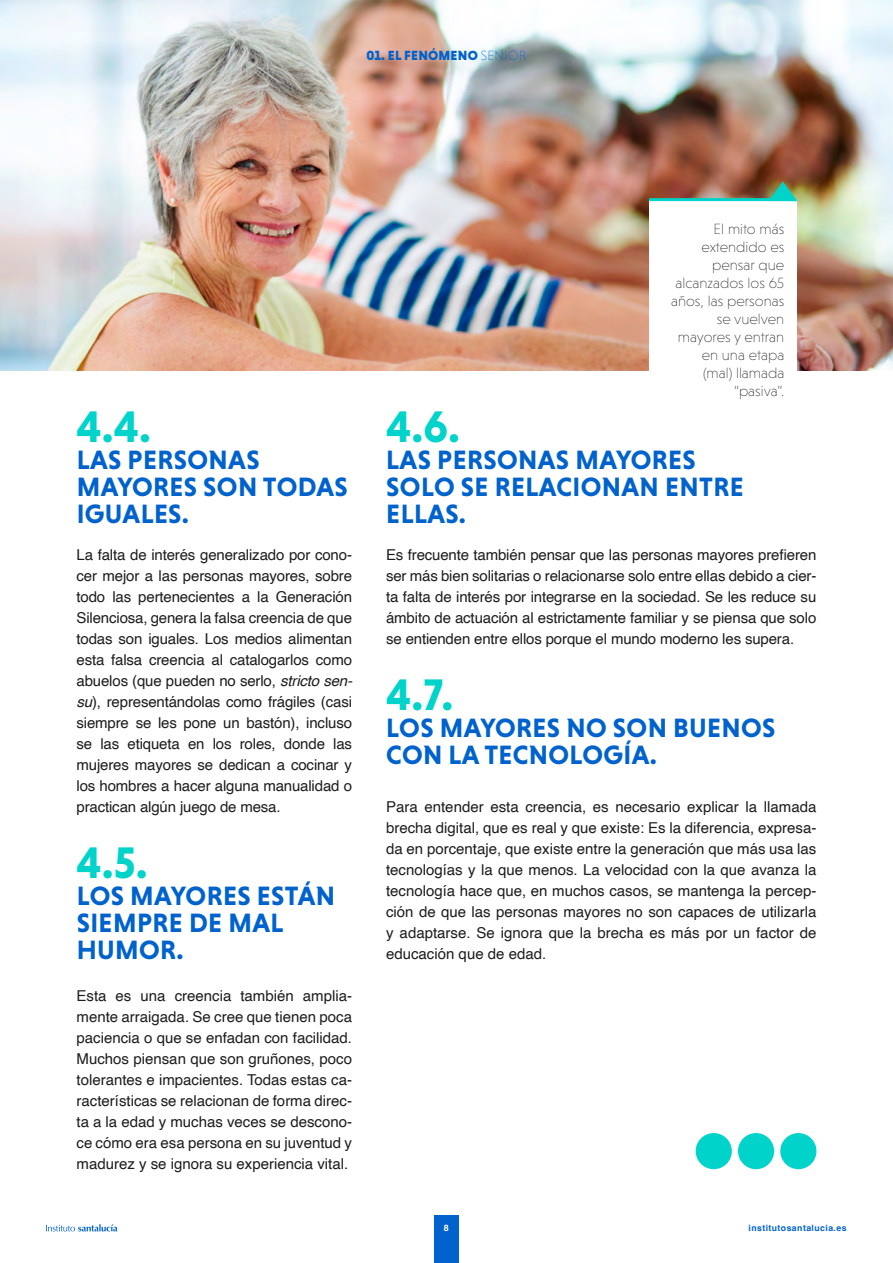
<style>
.page{position:relative;width:893px;height:1263px;background:#fff}
.page>*{position:absolute;margin:0;border:0;box-sizing:border-box;transform-origin:0 0}
.t1{font:700 45px "Niveau Grotesk";color:#00d3ca}
.t2{font:700 27px/27px "Niveau Grotesk";letter-spacing:.015em;color:#0062cc}
.t3{font:15px/21px "Helvetica";letter-spacing:-.005em;color:#1d1d1b;text-align:justify}
.t4{font:200 15px/18px "Niveau Grotesk";color:#1d1d1b;text-align:right}
.t5{font:900 13.5px "Niveau Grotesk";letter-spacing:.015em;color:#0062cc}
.t6{font:700 9px "Helvetica";color:#fff}
.t7{font:700 8.7px "Helvetica";letter-spacing:.05em;color:#0062cc}
.s1{font-weight:200}
.s2{font-style:italic}
</style>
<div class="page">
<img style="left:0;top:0;width:893px;height:371px">
<div style="left:649px;top:200px;width:148px;height:218px;background:#fff"></div>
<hr style="left:649px;top:198px;width:129px;height:3px;background:#00d3ca">
<svg style="left:767px;top:180px;width:31px;height:23px"></svg>
<div style="left:696px;top:1133px;width:36px;height:36px;background:#00d3ca;border-radius:50%"></div>
<div style="left:738px;top:1133px;width:36px;height:36px;background:#00d3ca;border-radius:50%"></div>
<div style="left:780px;top:1133px;width:36px;height:36px;background:#00d3ca;border-radius:50%"></div>
<div style="left:434px;top:1215px;width:25px;height:48px;background:#0062cc"></div>
<svg style="left:46px;top:1224px;width:71px;height:7px"></svg>
<p class="t5" style="left:367px;top:47px;width:161px">01. EL FENÓMENO <span class="s1">SENIOR</span></p>
<h1 class="t1" style="left:77px;top:401px;width:76px">4.4.</h1>
<h2 class="t2" style="left:77px;top:446px;width:273px">LAS PERSONAS<br>MAYORES SON TODAS<br>IGUALES.</h2>
<p class="t3" style="left:77px;top:544px;width:277px">La falta de interés generalizado por cono&shy;cer mejor a las personas mayores, sobre todo las pertenecientes a la Generación Silenciosa, genera la falsa creencia de que todas son iguales. Los medios alimentan esta falsa creencia al catalogarlos como abuelos (que pueden no serlo, <span class="s2">stricto sen&shy;su</span>), representándolas como frágiles (casi siempre se les pone un bastón), incluso se las etiqueta en los roles, donde las mujeres mayores se dedican a cocinar y los hombres a hacer alguna manualidad o practican algún juego de mesa.</p>
<h1 class="t1" style="left:77px;top:836px;width:73px">4.5.</h1>
<h2 class="t2" style="left:77px;top:882px;width:260px">LOS MAYORES ESTÁN<br>SIEMPRE DE MAL<br>HUMOR.</h2>
<p class="t3" style="left:77px;top:985px;width:277px">Esta es una creencia también amplia&shy;mente arraigada. Se cree que tienen poca paciencia o que se enfadan con facilidad.<br>Muchos piensan que son gruñones, poco tolerantes e impacientes. Todas estas ca&shy;racterísticas se relacionan de forma direc&shy;ta a la edad y muchas veces se descono&shy;ce cómo era esa persona en su juventud y madurez y se ignora su experiencia vital.</p>
<p class="t4" style="left:671px;top:220px;width:115px">El mito más extendido es pensar que alcanzados los 65 años, las personas se vuelven mayores y entran en una etapa (mal) llamada “pasiva”.</p>
<h1 class="t1" style="left:386px;top:401px;width:75px">4.6.</h1>
<h2 class="t2" style="left:386px;top:446px;width:359px">LAS PERSONAS MAYORES<br>SOLO SE RELACIONAN ENTRE<br>ELLAS.</h2>
<p class="t3" style="left:386px;top:544px;width:432px">Es frecuente también pensar que las personas mayores prefieren ser más bien solitarias o relacionarse solo entre ellas debido a cier&shy;ta falta de interés por integrarse en la sociedad. Se les reduce su ámbito de actuación al estrictamente familiar y se piensa que solo se entienden entre ellos porque el mundo moderno les supera.</p>
<h1 class="t1" style="left:386px;top:668px;width:69px">4.7.</h1>
<h2 class="t2" style="left:386px;top:714px;width:391px">LOS MAYORES NO SON BUENOS<br>CON LA TECNOLOGÍA.</h2>
<p class="t3" style="left:386px;top:796px;width:432px">Para entender esta creencia, es necesario explicar la llamada brecha digital, que es real y que existe: Es la diferencia, expresa&shy;da en porcentaje, que existe entre la generación que más usa las tecnologías y la que menos. La velocidad con la que avanza la tecnología hace que, en muchos casos, se mantenga la percep&shy;ción de que las personas mayores no son capaces de utilizarla y adaptarse. Se ignora que la brecha es más por un factor de educación que de edad.</p>
<p class="t6" style="left:444px;top:1223px;width:7px">8</p>
<p class="t7" style="left:748px;top:1223px;width:100px">institutosantalucia.es</p>
</div>
